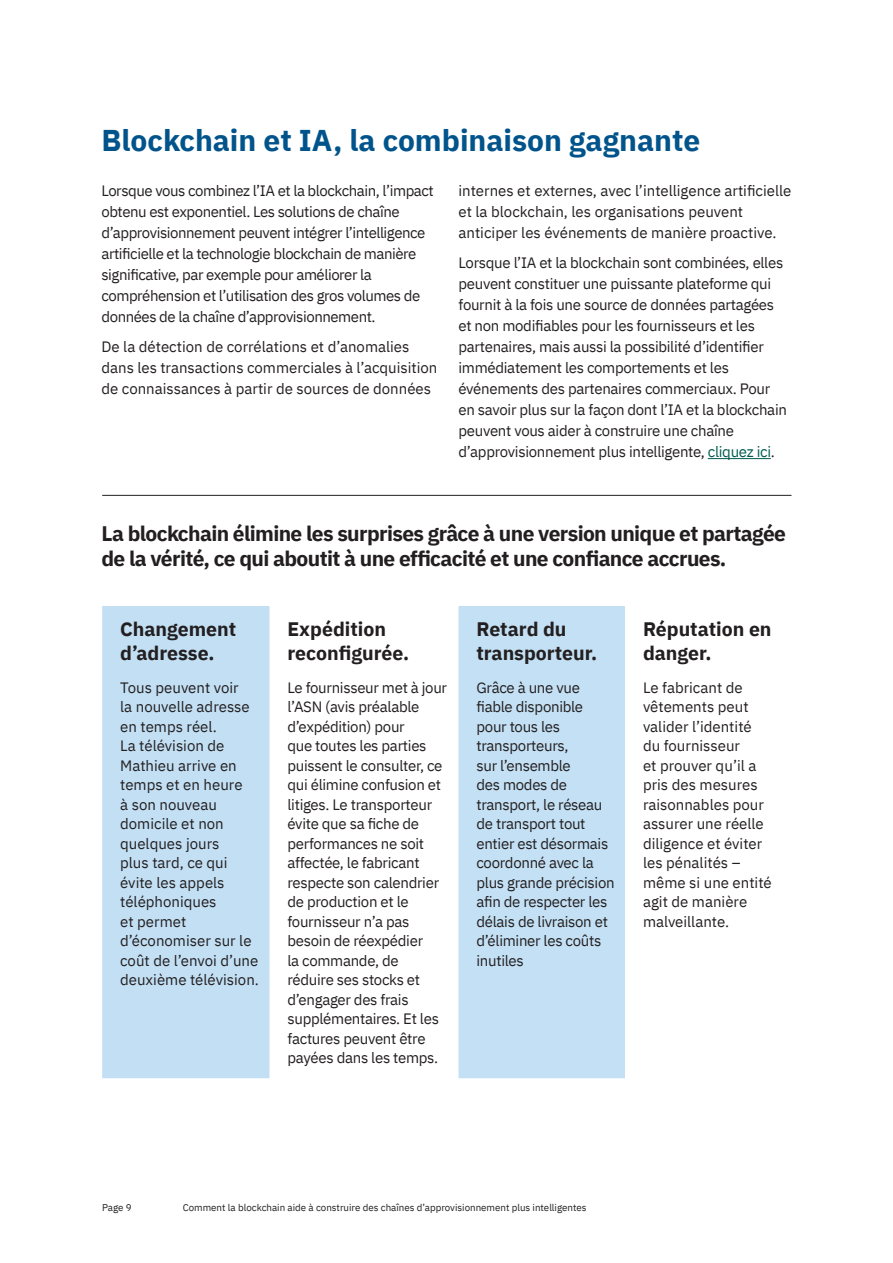
<style>
.page{position:relative;width:893px;height:1263px;background:#fff}
.page>*{position:absolute;margin:0;border:0;box-sizing:border-box;transform-origin:0 0}
.Subhead{font:700 30px "IBM Plex Sans";color:#00548b}
.Tablehead{font:700 21px/25.5px "IBM Plex Sans";letter-spacing:-.03em;color:#231f20}
.Tablesubhead{font:700 19.5px/23.4px "IBM Plex Sans";color:#231f20}
.Body{font:15px/21px "IBM Plex Sans";letter-spacing:-.02em;color:#231f20}
.Tablebody{font:15px/19.5px "IBM Plex Sans";letter-spacing:-.02em;color:#231f20}
.Tablebody-2{font:15px/19.5px "IBM Plex Sans";color:#231f20}
.Body-2{font:15px/21px "IBM Plex Sans";color:#231f20}
.t1{font:9.75px "IBM Plex Sans";color:#231f20}
.s1{color:#005b4f}
</style>
<div class="page">
<hr style="left:102px;top:495px;width:689px;height:1px;background:#231f20">
<div style="left:102px;top:606px;width:167px;height:472px;background:#c2dff4"></div>
<div style="left:458px;top:606px;width:167px;height:472px;background:#c3e0f4"></div>
<hr style="left:708px;top:458px;width:63px;height:1px;background:#005b4f">
<p class="Subhead" style="left:101px;top:116px;width:600px">Blockchain et IA, la combinaison gagnante</p>
<p class="Body" style="left:101px;top:179px;width:334px">Lorsque vous combinez l’IA et la blockchain, l’impact obtenu est exponentiel. Les solutions de chaîne d’approvisionnement peuvent intégrer l’intelligence artificielle et la technologie blockchain de manière significative, par exemple pour améliorer la compréhension et l’utilisation des gros volumes de données de la chaîne d’approvisionnement.</p>
<p class="Body-2" style="left:101px;top:335px;width:338px">De la détection de corrélations et d’anomalies dans les transactions commerciales à l’acquisition de connaissances à partir de sources de données</p>
<p class="Body-2" style="left:458px;top:179px;width:334px">internes et externes, avec l’intelligence artificielle et la blockchain, les organisations peuvent anticiper les événements de manière proactive.</p>
<p class="Body" style="left:458px;top:251px;width:330px">Lorsque l’IA et la blockchain sont combinées, elles peuvent constituer une puissante plateforme qui fournit à la fois une source de données partagées et non modifiables pour les fournisseurs et les partenaires, mais aussi la possibilité d’identifier immédiatement les comportements et les événements des partenaires commerciaux. Pour en savoir plus sur la façon dont l’IA et la blockchain peuvent vous aider à construire une chaîne d’approvisionnement plus intelligente, <span class="s1">cliquez ici</span>.</p>
<p class="Tablehead" style="left:101px;top:519px;width:686px">La blockchain élimine les surprises grâce à une version unique et partagée de la vérité, ce qui aboutit à une efficacité et une confiance accrues.</p>
<p class="Tablesubhead" style="left:120px;top:616px;width:118px">Changement d’adresse.</p>
<p class="Tablesubhead" style="left:287px;top:616px;width:123px">Expédition reconfigurée.</p>
<p class="Tablesubhead" style="left:476px;top:616px;width:122px">Retard du transporteur.</p>
<p class="Tablesubhead" style="left:643px;top:616px;width:130px">Réputation en danger.</p>
<p class="Tablebody-2" style="left:120px;top:676px;width:140px">Tous peuvent voir<br>la nouvelle adresse en temps réel.<br>La télévision de<br>Mathieu arrive en temps et en heure<br>à son nouveau domicile et non quelques jours<br>plus tard, ce qui évite les appels téléphoniques<br>et permet d’économiser sur le coût de l’envoi d’une deuxième télévision.</p>
<p class="Tablebody" style="left:287px;top:676px;width:161px">Le fournisseur met à jour l’ASN (avis préalable d’expédition) pour<br>que toutes les parties puissent le consulter, ce qui élimine confusion et litiges. Le transporteur évite que sa fiche de performances ne soit affectée, le fabricant respecte son calendrier de production et le fournisseur n’a pas besoin de réexpédier<br>la commande, de réduire ses stocks et d’engager des frais supplémentaires. Et les factures peuvent être payées dans les temps.</p>
<p class="Tablebody" style="left:476px;top:676px;width:140px">Grâce à une vue fiable disponible pour tous les transporteurs,<br>sur l’ensemble<br>des modes de transport, le réseau de transport tout entier est désormais coordonné avec la plus grande précision afin de respecter les délais de livraison et d’éliminer les coûts inutiles</p>
<p class="Tablebody-2" style="left:643px;top:676px;width:130px">Le fabricant de vêtements peut valider l’identité du fournisseur<br>et prouver qu’il a pris des mesures raisonnables pour assurer une réelle diligence et éviter les pénalités – même si une entité agit de manière malveillante.</p>
<p class="t1" style="left:102px;top:1200px;width:31px">Page 9</p>
<p class="t1" style="left:183px;top:1200px;width:405px">Comment la blockchain aide à construire des chaînes d’approvisionnement plus intelligentes</p>
</div>
